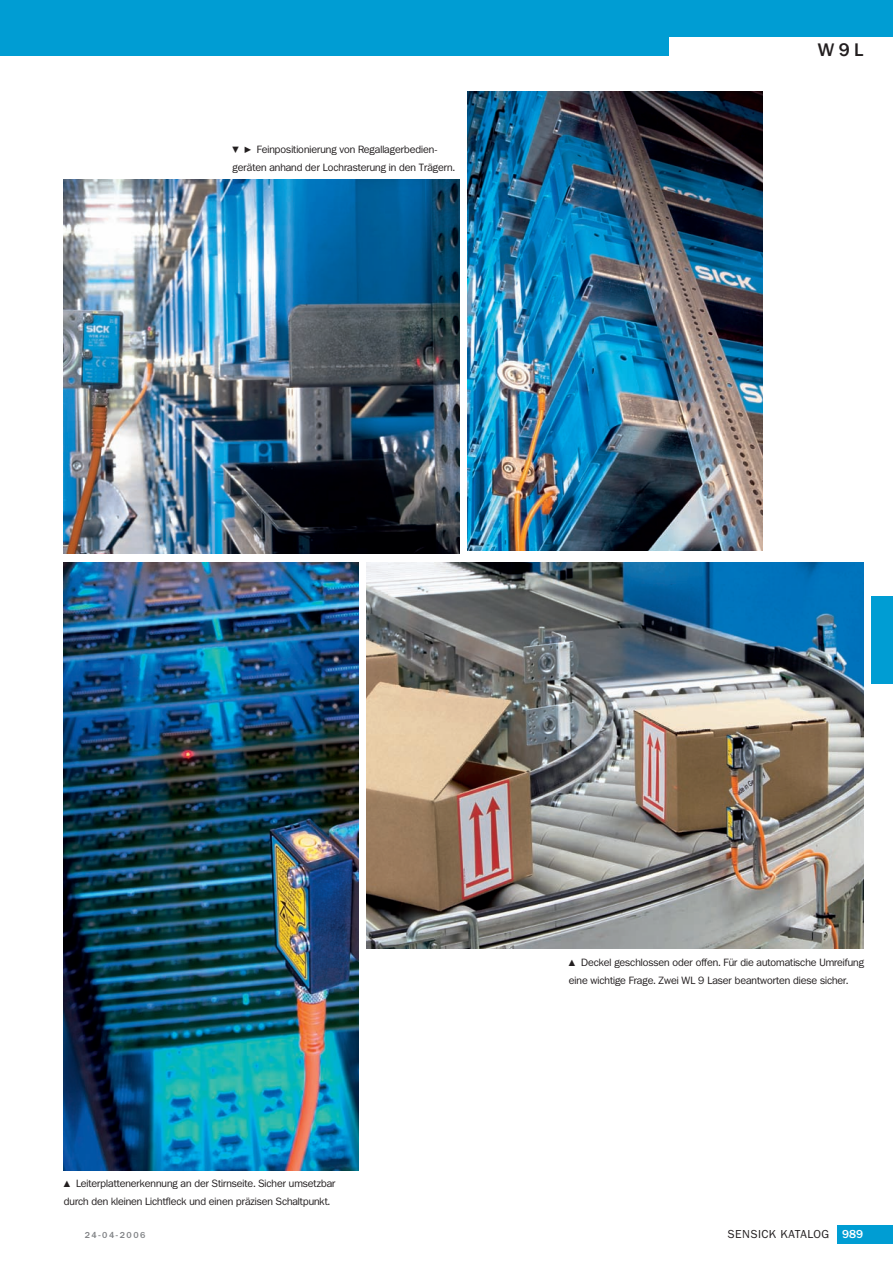
<style>
.page{position:relative;width:893px;height:1265px;background:#fff}
.page>*{position:absolute;margin:0;border:0;box-sizing:border-box;transform-origin:0 0}
.t1{font:500 18px "Franklin ITCBQ";color:#231f20}
.t2{font:12px "SICK Franklin";letter-spacing:.04em;color:#231f20}
.t3{font:10.5px/18px "Franklin ITCBQ";color:#231f20}
.t4{font:500 9px "SICK Franklin";letter-spacing:.175em;color:#808285}
.s1{font-family:"Spe Num Mat";font-size:9px}
.s2{font-weight:500;color:#fff}
</style>
<div class="page">
<img style="left:0;top:0;width:893px;height:1244px">
<p class="t3" style="left:233px;top:141px;width:224px"><span class="s1">B N</span> Feinpositionierung von Regallagerbedien&shy;geräten anhand der Lochrasterung in den Trägern.</p>
<h1 class="t1" style="left:817px;top:43px;width:47px">W 9 L</h1>
<p class="t3" style="left:64px;top:1175px;width:273px"><span class="s1">V</span> Leiterplattenerkennung an der Stirnseite. Sicher umsetzbar durch den kleinen Lichtfleck und einen präzisen Schaltpunkt.</p>
<p class="t3" style="left:569px;top:954px;width:297px"><span class="s1">V</span> Deckel geschlossen oder offen. Für die automatische Umreifung eine wichtige Frage. Zwei WL 9 Laser beantworten diese sicher.</p>
<p class="t4" style="left:85px;top:1231px;width:62px">24-04-2006</p>
<p class="t2" style="left:728px;top:1229px;width:137px">SENSICK KATALOG <span class="s2">989</span></p>
</div>
